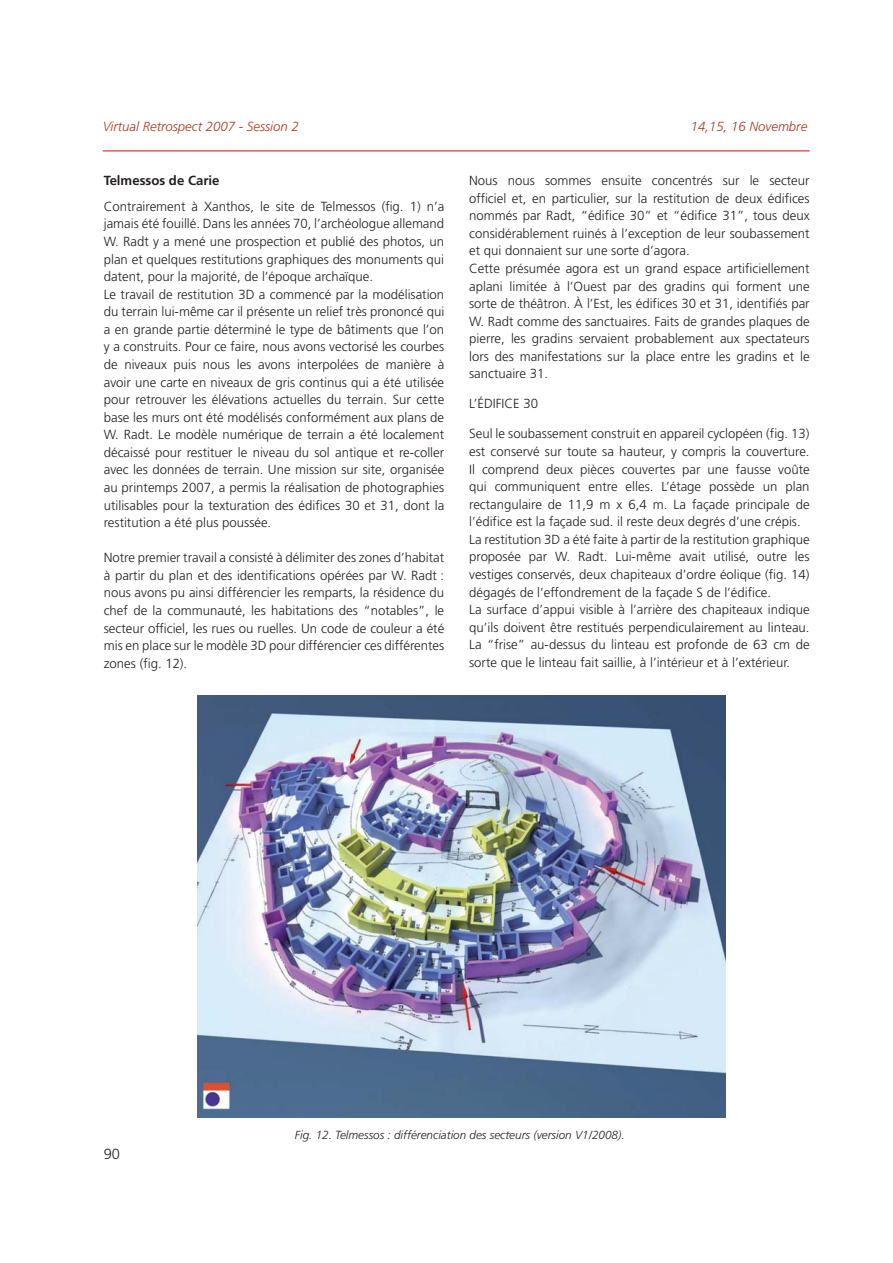
<style>
.page{position:relative;width:893px;height:1263px;background:#fff}
.page>*{position:absolute;margin:0;border:0;box-sizing:border-box;transform-origin:0 0}
.t1{font:300 14.7px "Frutiger";color:#231f20}
.t2{font:300 13.2px/17.5px "Frutiger";color:#231f20}
.t3{font:italic 300 13.2px "Frutiger";color:#ac381b}
.t4{font:700 13.2px "Frutiger";color:#231f20}
.t5{font:italic 300 11.7px "Frutiger";color:#231f20}
</style>
<div class="page">
<hr style="left:103px;top:150px;width:707px;height:1px;background:#d2232a">
<img style="left:198px;top:695px;width:527px;height:422px">
<p class="t3" style="left:103px;top:121px;width:198px">Virtual Retrospect 2007 - Session 2</p>
<p class="t3" style="left:691px;top:121px;width:118px">14,15, 16 Novembre</p>
<p class="t4" style="left:104px;top:175px;width:117px">Telmessos de Carie</p>
<p class="t2" style="left:104px;top:199px;width:342px">Contrairement à Xanthos, le site de Telmessos (fig. 1) n’a jamais été fouillé. Dans les années 70, l’archéologue allemand W. Radt y a mené une prospection et publié des photos, un plan et quelques restitutions graphiques des monuments qui datent, pour la majorité, de l’époque archaïque.<br>Le travail de restitution 3D a commencé par la modélisation du terrain lui-même car il présente un relief très prononcé qui a en grande partie déterminé le type de bâtiments que l’on y a construits. Pour ce faire, nous avons vectorisé les courbes de niveaux puis nous les avons interpolées de manière à avoir une carte en niveaux de gris continus qui a été utilisée pour retrouver les élévations actuelles du terrain. Sur cette base les murs ont été modélisés conformément aux plans de W. Radt. Le modèle numérique de terrain a été localement décaissé pour restituer le niveau du sol antique et re-coller avec les données de terrain. Une mission sur site, organisée au printemps 2007, a permis la réalisation de photographies utilisables pour la texturation des édifices 30 et 31, dont la restitution a été plus poussée.</p>
<p class="t2" style="left:104px;top:550px;width:342px;text-align:justify">Notre premier travail a consisté à délimiter des zones d’habitat à partir du plan et des identifications opérées par W. Radt : nous avons pu ainsi différencier les remparts, la résidence du chef de la communauté, les habitations des “notables”, le secteur officiel, les rues ou ruelles. Un code de couleur a été mis en place sur le modèle 3D pour différencier ces différentes zones (fig. 12).</p>
<p class="t2" style="left:469px;top:173px;width:342px">Nous nous sommes ensuite concentrés sur le secteur officiel et, en particulier, sur la restitution de deux édifices nommés par Radt, “édifice 30” et “édifice 31”, tous deux considérablement ruinés à l’exception de leur soubassement et qui donnaient sur une sorte d’agora.<br>Cette présumée agora est un grand espace artificiellement aplani limitée à l’Ouest par des gradins qui forment une sorte de théâtron. À l’Est, les édifices 30 et 31, identifiés par W. Radt comme des sanctuaires. Faits de grandes plaques de pierre, les gradins servaient probablement aux spectateurs lors des manifestations sur la place entre les gradins et le sanctuaire 31.</p>
<p class="t2" style="left:469px;top:396px;width:71px">L’ÉDIFICE 30</p>
<p class="t2" style="left:469px;top:426px;width:342px">Seul le soubassement construit en appareil cyclopéen (fig. 13) est conservé sur toute sa hauteur, y compris la couverture.<br>Il comprend deux pièces couvertes par une fausse voûte qui communiquent entre elles. L’étage possède un plan rectangulaire de 11,9 m x 6,4 m. La façade principale de l’édifice est la façade sud. il reste deux degrés d’une crépis.<br>La restitution 3D a été faite à partir de la restitution graphique proposée par W. Radt. Lui-même avait utilisé, outre les vestiges conservés, deux chapiteaux d’ordre éolique (fig. 14) dégagés de l’effondrement de la façade S de l’édifice.<br>La surface d’appui visible à l’arrière des chapiteaux indique qu’ils doivent être restitués perpendiculairement au linteau.<br>La “frise” au-dessus du linteau est profonde de 63 cm de sorte que le linteau fait saillie, à l’intérieur et à l’extérieur.</p>
<p class="t1" style="left:104px;top:1148px;width:18px">90</p>
<p class="t5" style="left:295px;top:1130px;width:331px">Fig. 12. Telmessos : différenciation des secteurs (version V1/2008).</p>
</div>
